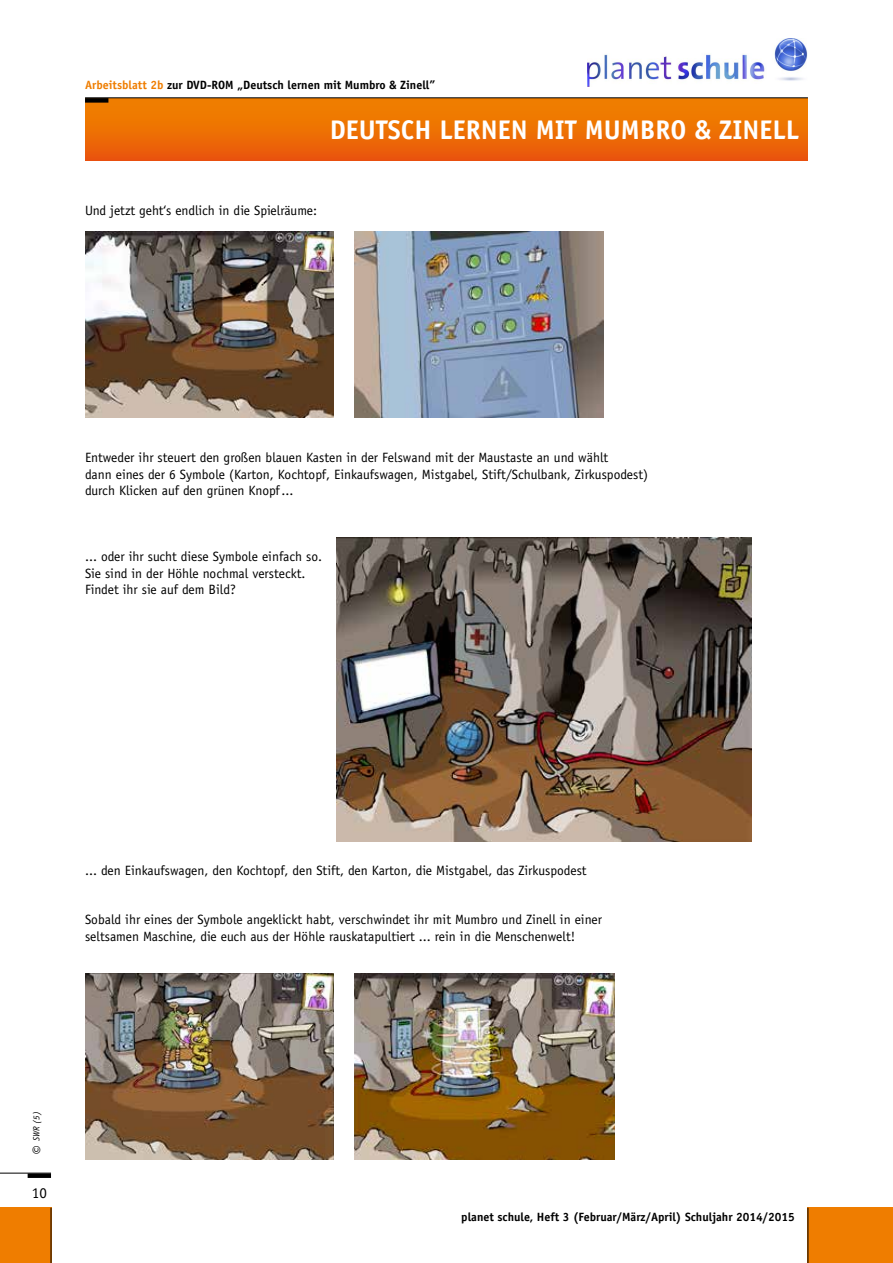
<style>
.page{position:relative;width:893px;height:1263px;background:#fff}
.page>*{position:absolute;margin:0;border:0;box-sizing:border-box;transform-origin:0 0}
.t1{font:700 27px "Officina Sans Std";color:#fff}
.t2{font:15px "Officina Sans Std";color:#000}
.t3{font:13.5px/16.5px "Officina Sans Std";color:#000}
.t4{font:700 12px "Officina Sans Std";color:#000}
.t5{font:italic 9px "Officina Sans Std";color:#000}
.s1{color:#ef7d00}
.s2{font-size:16.5px}
</style>
<div class="page">
<div style="left:807px;top:1208px;width:86px;height:55px;background:#ef7d00"></div>
<div style="left:0;top:1208px;width:51px;height:55px;background:#ef7d00"></div>
<hr style="left:807px;top:1208px;width:1px;height:55px;background:#000">
<hr style="left:0;top:1173px;width:51px;height:1px;background:#000">
<div style="left:28px;top:1173px;width:23px;height:5px;background:#000"></div>
<hr style="left:51px;top:1208px;width:1px;height:55px;background:#000">
<div style="left:85px;top:99px;width:723px;height:62px;background:linear-gradient(to bottom,#f08500,#ea580c)"></div>
<hr style="left:85px;top:97px;width:723px;height:1px;background:#000">
<div style="left:85px;top:98px;width:23px;height:5px;background:#000"></div>
<img style="left:85px;top:231px;width:249px;height:186px">
<img style="left:354px;top:231px;width:249px;height:186px">
<img style="left:337px;top:537px;width:414px;height:305px">
<img style="left:85px;top:974px;width:249px;height:186px">
<img style="left:354px;top:974px;width:260px;height:186px">
<img style="left:587px;top:39px;width:221px;height:48px">
<p class="t4" style="left:85px;top:78px;width:352px"><span class="s1">Arbeitsblatt 2b</span> zur DVD-ROM „Deutsch lernen mit Mumbro &amp; Zinell”</p>
<h1 class="t1" style="left:330px;top:113px;width:471px">DEUTSCH LERNEN MIT MUMBRO &amp; ZINELL</h1>
<p class="t3" style="left:85px;top:202px;width:234px">Und jetzt geht‘s endlich in die Spielräume:</p>
<p class="t3" style="left:85px;top:449px;width:565px">Entweder ihr steuert den großen blauen Kasten in der Felswand mit der Maustaste an und wählt<br>dann eines der 6 Symbole (Karton, Kochtopf, Einkaufswagen, Mistgabel, Stift/Schulbank, Zirkuspodest) durch Klicken auf den grünen Knopf...</p>
<p class="t3" style="left:85px;top:548px;width:239px">... oder ihr sucht diese Symbole einfach so.<br>Sie sind in der Höhle nochmal versteckt.<br>Findet ihr sie auf dem Bild?</p>
<p class="t3" style="left:85px;top:862px;width:503px">... den Einkaufswagen, den Kochtopf, den Stift, den Karton, die Mistgabel, das Zirkuspodest</p>
<p class="t3" style="left:85px;top:911px;width:518px">Sobald ihr eines der Symbole angeklickt habt, verschwindet ihr mit Mumbro und Zinell in einer seltsamen Maschine, die euch aus der Höhle rauskatapultiert ... rein in die Menschenwelt!</p>
<p class="t5" style="left:31px;top:1155px;width:45px;rotate:-90deg"><span class="s2">©</span> SWR (5)</p>
<p class="t2" style="left:32px;top:1184px;width:16px">10</p>
<p class="t4" style="left:461px;top:1209px;width:335px">planet schule, Heft 3 (Februar/März/April) Schuljahr 2014/2015</p>
</div>
